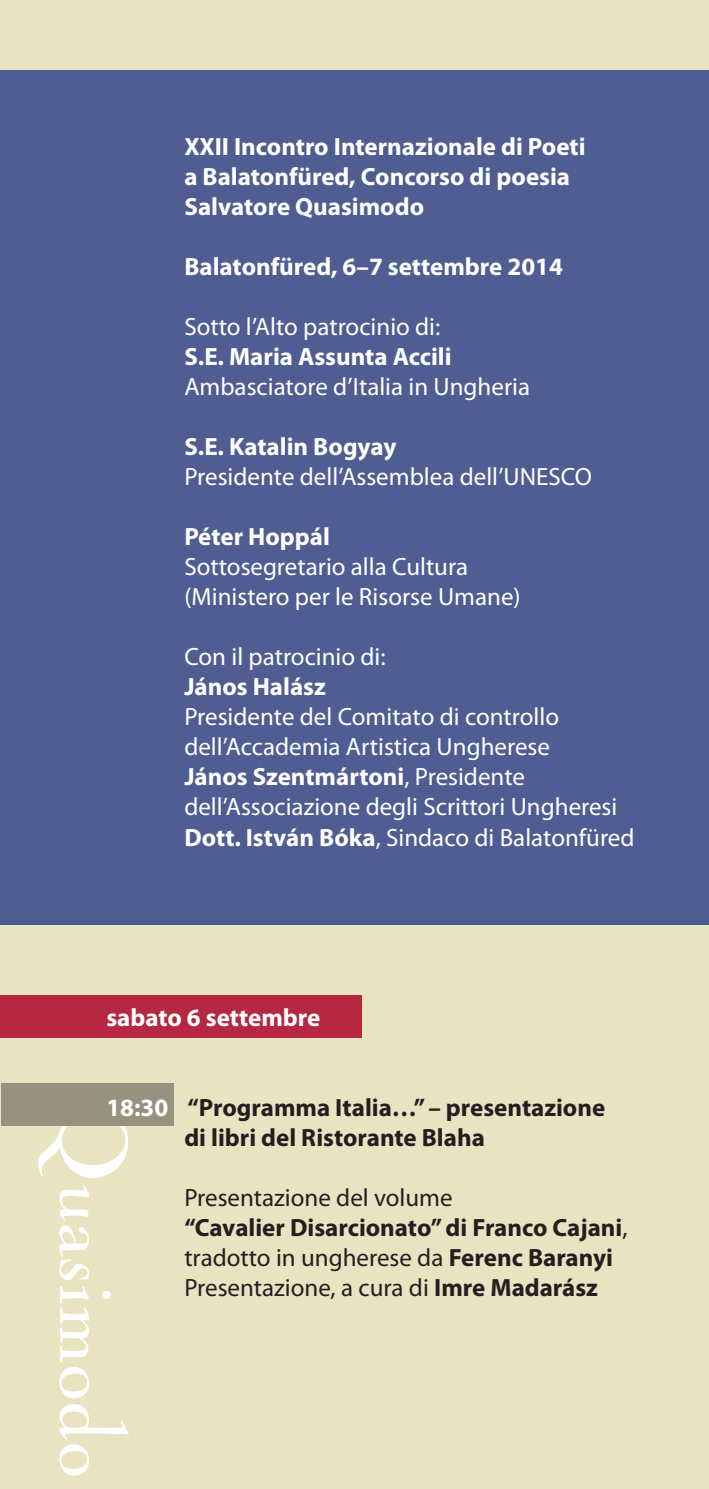
<style>
.page{position:relative;width:709px;height:1489px;background:#fff}
.page>*{position:absolute;margin:0;border:0;box-sizing:border-box;transform-origin:0 0}
.t1{font:99.25px "Nicolas Coc TEE";color:#fff}
.t2{font:25px/30px "Myriad Pro";color:#fff}
.t3{font:700 25px/30px "Myriad Pro";color:#fff}
.t4{font:25px/30px "Myriad Pro";color:#231f20}
.t5{font:700 25px/30px "Myriad Pro";color:#231f20}
.s1{font-weight:700}
.s2{color:#fff}
</style>
<div class="page">
<div style="left:0;top:0;width:709px;height:1488px;background:#e8e4c2"></div>
<div style="left:0;top:70px;width:709px;height:855px;background:#4f5d92"></div>
<div style="left:1px;top:1083px;width:173px;height:43px;background:#95937f"></div>
<div style="left:0;top:994px;width:361px;height:43px;background:#b62841"></div>
<p class="t3" style="left:184px;top:131px;width:403px">XXII Incontro Internazionale di Poeti a Balatonfüred, Concorso di poesia<br>Salvatore Quasimodo</p>
<p class="t3" style="left:184px;top:251px;width:380px">Balatonfüred, 6–7 settembre 2014</p>
<p class="t2" style="left:184px;top:311px;width:257px">Sotto l’Alto patrocinio di:</p>
<p class="t3" style="left:184px;top:341px;width:269px">S.E. Maria Assunta Accili</p>
<p class="t2" style="left:184px;top:371px;width:347px">Ambasciatore d’Italia in Ungheria</p>
<p class="t3" style="left:184px;top:431px;width:214px">S.E. Katalin Bogyay</p>
<p class="t2" style="left:184px;top:461px;width:409px">Presidente dell’Assemblea dell’UNESCO</p>
<p class="t3" style="left:184px;top:521px;width:147px">Péter Hoppál</p>
<p class="t2" style="left:184px;top:551px;width:338px">Sottosegretario alla Cultura (Ministero per le Risorse Umane)</p>
<p class="t2" style="left:184px;top:641px;width:203px">Con il patrocinio di:</p>
<p class="t3" style="left:184px;top:671px;width:143px">János Halász</p>
<p class="t2" style="left:184px;top:701px;width:452px">Presidente del Comitato di controllo dell’Accademia Artistica Ungherese<br><span class="s1">János Szentmártoni</span>, Presidente dell’Associazione degli Scrittori Ungheresi <span class="s1">Dott. István Bóka</span>, Sindaco di Balatonfüred</p>
<p class="t3" style="left:106px;top:1001px;width:215px">sabato 6 settembre</p>
<p class="t5" style="left:184px;top:1091px;width:422px;text-indent:-78px"><span class="s2">18:30</span> “Programma Italia…” – presentazione di libri del Ristorante Blaha</p>
<h1 class="t1" style="left:146px;top:1099px;width:380px;rotate:90deg">Quasimodo</h1>
<p class="t4" style="left:184px;top:1181px;width:445px">Presentazione del volume<br><span class="s1">“Cavalier Disarcionato” di Franco Cajani</span>, tradotto in ungherese da <span class="s1">Ferenc Baranyi </span>Presentazione, a cura di <span class="s1">Imre Madarász</span></p>
</div>
